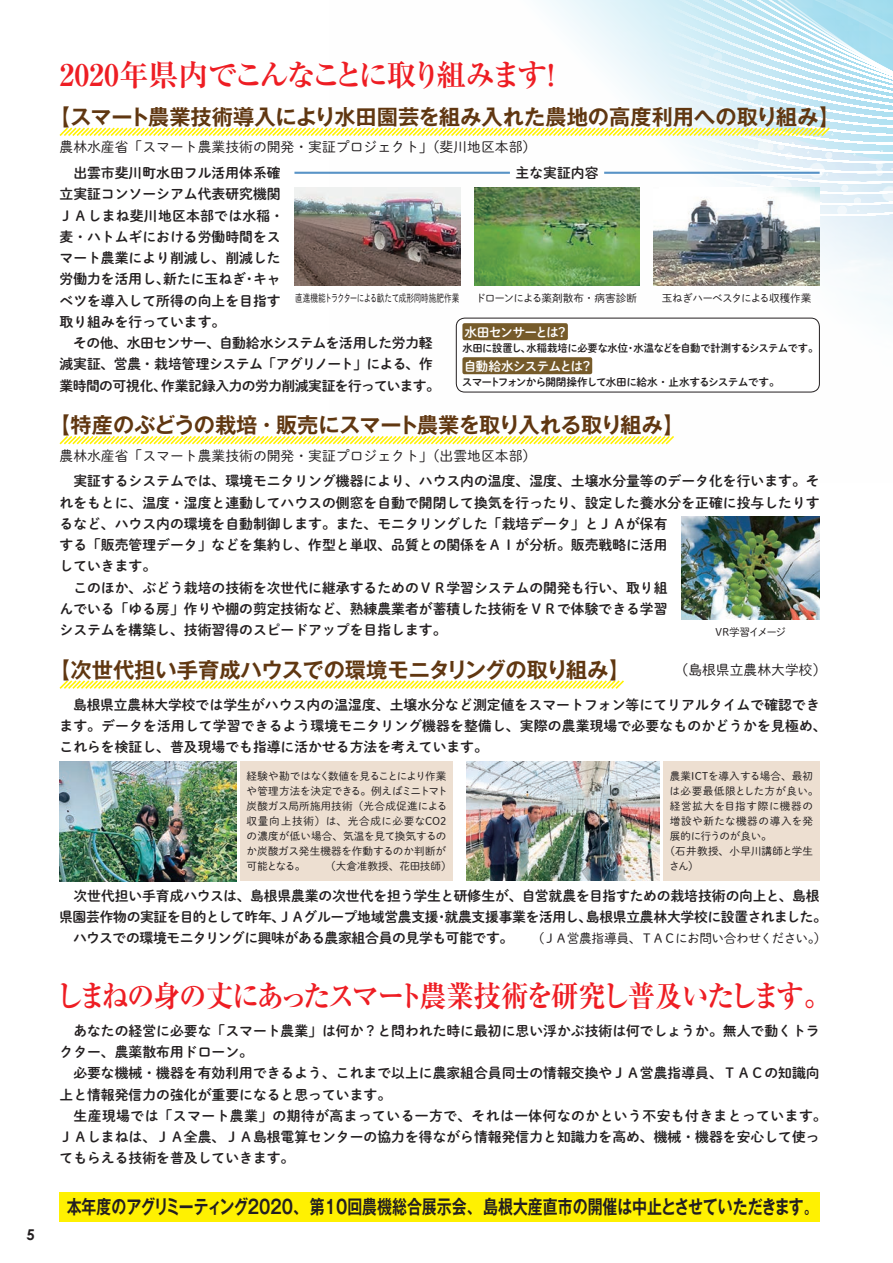
<style>
.page{position:relative;width:893px;height:1263px;background:#fff}
.page>*{position:absolute;margin:0;border:0;box-sizing:border-box;transform-origin:0 0}
.t1{font:700 29.7px "Ryumin Pr 5";letter-spacing:-.09em;color:#ee1d23;scale:.92 1}
.t2{font:700 29.7px "Ryumin Pr 5";letter-spacing:-.09em;color:#ee1d23}
.t3{font:700 21.3px "Gothic MB101 Pr 5 De";letter-spacing:-.005em;color:#603711}
.t4{font:700 21.3px "Gothic MB101 Pr 5 De";letter-spacing:-.03em;color:#603711}
.t5{font:700 19.2px "Gothic MB101 Pr 5 De";color:#231f20;scale:.78 1}
.t6{font:700 14.85px "Century Gothic";color:#231f20}
.t7{font:13.8px/21.3px "Shuei M Go Std B";color:#231f20}
.t8{font:13.8px "Shuei M Go Std L";color:#231f20}
.t9{font:13.8px "Shuei M Go Std B";letter-spacing:-.035em;color:#231f20}
.t10{font:13.8px "Shuei M Go Std B";letter-spacing:-.03em;color:#231f20}
.t11{font:13.8px "Shuei M Go Std B";letter-spacing:-.02em;color:#231f20}
.t12{font:13.8px "Shuei M Go Std B";letter-spacing:-.04em;color:#231f20}
.t13{font:12.75px "Shuei M Go Std L";letter-spacing:-.055em;color:#231f20}
.t14{font:12.75px "Shuei M Go Std B";letter-spacing:-.07em;color:#fff}
.t15{font:10.65px "Shuei M Go Std L";color:#231f20}
.t16{font:10.65px "Shuei M Go Std B";letter-spacing:-.065em;color:#231f20}
.t17{font:10.65px "Shuei M Go Std L";letter-spacing:.065em;color:#231f20}
.t18{font:10.65px "Shuei M Go Std L";letter-spacing:-.055em;color:#231f20}
.t19{font:10.65px "Shuei M Go Std L";letter-spacing:-.025em;color:#231f20}
.t20{font:10.65px "Shuei M Go Std L";letter-spacing:-.045em;color:#231f20;scale:.72 1}
.t21{font:10.65px "Shuei M Go Std L";letter-spacing:-.035em;color:#231f20}
.t22{font:10.65px "Shuei M Go Std B";letter-spacing:-.02em;color:#231f20}
.t23{font:10.65px "Shuei M Go Std L";letter-spacing:-.08em;color:#231f20}
.t24{font:10.65px "Shuei M Go Std L";letter-spacing:.03em;color:#231f20}
.t25{font:10.65px "Shuei M Go Std L";letter-spacing:.025em;color:#231f20}
.t26{font:10.65px "Shuei M Go Std L";letter-spacing:.055em;color:#231f20}
.t27{font:10.65px "Shuei M Go Std L";letter-spacing:-.17em;color:#231f20}
.t28{font:10.65px "Shuei M Go Std B";letter-spacing:-.045em;color:#231f20}
</style>
<div class="page">
<svg style="left:653px;top:226px;width:240px;height:73px"></svg>
<svg style="left:59px;top:0;width:834px;height:226px"></svg>
<img style="left:294px;top:187px;width:166px;height:99px">
<img style="left:474px;top:187px;width:166px;height:99px">
<img style="left:654px;top:187px;width:166px;height:99px">
<img style="left:60px;top:761px;width:176px;height:120px">
<img style="left:467px;top:761px;width:192px;height:120px">
<svg style="left:59px;top:436px;width:615px;height:9px"></svg>
<svg style="left:59px;top:680px;width:565px;height:9px"></svg>
<div style="left:240px;top:761px;width:213px;height:120px;background:#eddfd1"></div>
<div style="left:663px;top:761px;width:157px;height:120px;background:#eddfd1"></div>
<img style="left:681px;top:517px;width:139px;height:103px">
<hr style="left:294px;top:172px;width:216px;height:2px;background:#5994c7">
<hr style="left:604px;top:172px;width:216px;height:2px;background:#5994c7">
<div style="left:60px;top:1192px;width:760px;height:29px;background:#fff101"></div>
<div style="left:456px;top:318px;width:364px;height:74px;border:1px solid #231f20;border-radius:9px"></div>
<div style="left:462px;top:323px;width:106px;height:17px;background:#765b2a;border-radius:2px"></div>
<div style="left:462px;top:357px;width:130px;height:17px;background:#765b2a;border-radius:2px"></div>
<p class="t6" style="left:27px;top:1223px;width:10px">5</p>
<h1 class="t2" style="left:60px;top:51px;width:489px">2020年県内でこんなことに取り組みます</h1>
<h1 class="t2" style="left:536px;top:51px;width:31px">!</h1>
<h2 class="t3" style="left:49px;top:99px;width:793px">【スマート農業技術導入により水田園芸を組み入れた農地の高度利用への取り組み【</h2>
<p class="t8" style="left:60px;top:137px;width:478px">農林水産省「スマート農業技術の開発・実証プロジェクト」（斐川地区本部(</p>
<p class="t7" style="left:516px;top:162px;width:84px">主な実証内容</p>
<p class="t7" style="left:60px;top:162px;width:226px;text-align:right">　出雲市斐川町水田フル活用体系確立実証コンソーシアム代表研究機関<br>ＪＡしまね斐川地区本部では水稲・麦・ハトムギにおける労働時間をスマート農業により削減し、削減したキャ</p>
<p class="t7" style="left:163px;top:268px;width:84px">新たに玉ねぎ</p>
<p class="t7" style="left:60px;top:268px;width:223px">労働力を活用し、<br>ベツを導入して所得の向上を目指す取り組みを行っています。</p>
<p class="t7" style="left:243px;top:268px;width:15px">・</p>
<p class="t23" style="left:662px;top:290px;width:151px">玉ねぎハーベスタによる収穫作業</p>
<p class="t18" style="left:475px;top:290px;width:163px">ドローンによる薬剤散布・病害診断</p>
<p class="t20" style="left:295px;top:290px;width:229px">直進機能トラクターによる畝たて成形同時施肥作業</p>
<p class="t9" style="left:60px;top:333px;width:375px">　その他、水田センサー、自動給水システムを活用した労力軽</p>
<p class="t9" style="left:59px;top:354px;width:375px">減実証、営農・栽培管理システム「アグリノート」による、作</p>
<p class="t12" style="left:161px;top:375px;width:280px">作業記録入力の労力削減実証を行っています。</p>
<p class="t14" style="left:465px;top:322px;width:96px">水田センサーとは</p>
<p class="t14" style="left:556px;top:322px;width:14px">?</p>
<p class="t16" style="left:633px;top:340px;width:187px">水温などを自動で計測するシステムです。</p>
<p class="t22" style="left:462px;top:340px;width:167px">水田に設置し水稲栽培に必要な水位</p>
<p class="t28" style="left:521px;top:340px;width:12px">、</p>
<p class="t14" style="left:580px;top:356px;width:14px">?</p>
<p class="t28" style="left:626px;top:340px;width:12px">・</p>
<p class="t14" style="left:464px;top:356px;width:121px">自動給水システムとは</p>
<p class="t16" style="left:462px;top:374px;width:319px">スマートフォンから開閉操作して水田に給水・止水するシステムです。</p>
<p class="t9" style="left:59px;top:375px;width:109px">業時間の可視化、</p>
<h2 class="t4" style="left:49px;top:407px;width:637px">【特産のぶどうの栽培・販売にスマート農業を取り入れる取り組み【</h2>
<p class="t8" style="left:60px;top:446px;width:478px">農林水産省「スマート農業技術の開発・実証プロジェクト」（出雲地区本部(</p>
<p class="t7" style="left:60px;top:470px;width:762px">　実証するシステムでは、環境モニタリング機器により、ハウス内の温度、湿度、土壌水分量等のデータ化を行います。それをもとに、温度・湿度と連動してハウスの側窓を自動で開閉して換気を行ったり、設定した養水分を正確に投与したりするなど、ハウス内の環境を自動制御します。また、モニタリングした「栽培データ」とＪＡが保有<br>する「販売管理データ」などを集約し、作型と単収、品質との関係をＡＩが分析。販売戦略に活用<br>していきます。<br>　このほか、ぶどう栽培の技術を次世代に継承するためのＶＲ学習システムの開発も行い、取り組<br>んでいる「ゆる房」作りや棚の剪定技術など、熟練農業者が蓄積した技術をＶＲで体験できる学習<br>システムを構築し、技術習得のスピードアップを目指します。</p>
<p class="t8" style="left:674px;top:660px;width:154px">（島根県立農林大学校(</p>
<p class="t27" style="left:713px;top:624px;width:74px">ＶＲ学習イメージ</p>
<h2 class="t3" style="left:49px;top:652px;width:583px">【次世代担い手育成ハウスでの環境モニタリングの取り組み】</h2>
<p class="t7" style="left:60px;top:693px;width:769px">　島根県立農林大学校では学生がハウス内の温湿度、土壌水分など測定値をスマートフォン等にてリアルタイムで確認できます。データを活用して学習できるよう環境モニタリング機器を整備し、実際の農業現場で必要なものかどうかを見極め、これらを検証し、普及現場でも指導に活かせる方法を考えています。</p>
<p class="t21" style="left:247px;top:769px;width:201px">経験や勘ではなく数値を見ることにより作業</p>
<p class="t19" style="left:247px;top:783px;width:203px">や管理方法を決定できる。例えばミニトマト</p>
<p class="t15" style="left:247px;top:798px;width:202px">炭酸ガス局所施用技術（光合成促進による</p>
<p class="t17" style="left:247px;top:813px;width:201px">収量向上技術）は、光合成に必要なCO2</p>
<p class="t15" style="left:247px;top:828px;width:201px">の濃度が低い場合、気温を見て換気するの</p>
<p class="t15" style="left:246px;top:843px;width:201px">か炭酸ガス発生機器を作動するのか判断が</p>
<p class="t15" style="left:325px;top:858px;width:128px">（大倉准教授、花田技師(</p>
<p class="t18" style="left:670px;top:769px;width:145px">農業ＩＣＴを導入する場合、最初</p>
<p class="t24" style="left:670px;top:783px;width:150px">は必要最低限とした方が良い。</p>
<p class="t17" style="left:670px;top:798px;width:145px">経営拡大を目指す際に機器の</p>
<p class="t26" style="left:670px;top:813px;width:145px">増設や新たな機器の導入を発</p>
<p class="t19" style="left:670px;top:828px;width:104px">展的に行うのが良い。</p>
<p class="t25" style="left:664px;top:843px;width:150px">（石井教授、小早川講師と学生</p>
<p class="t15" style="left:669px;top:858px;width:31px">さん(</p>
<p class="t7" style="left:586px;top:885px;width:242px;text-indent:-526px">　次世代担い手育成ハウスは、島根県農業の次世代を担う学生と研修生が、自営就農を目指すための栽培技術の向上と、島根島根県立農林大学校に設置されました。</p>
<p class="t15" style="left:247px;top:858px;width:60px">可能となる。</p>
<p class="t11" style="left:279px;top:907px;width:315px">ＪＡグループ地域営農支援就農支援事業を活用し、</p>
<p class="t10" style="left:59px;top:907px;width:228px">県園芸作物の実証を目的として昨年、</p>
<p class="t7" style="left:435px;top:906px;width:15px">・</p>
<p class="t10" style="left:60px;top:928px;width:455px">　ハウスでの環境モニタリングに興味がある農家組合員の見学も可能です。</p>
<p class="t13" style="left:532px;top:929px;width:296px">（ＪＡ営農指導員、ＴＡＣにお問い合わせください (。</p>
<h1 class="t1" style="left:56px;top:973px;width:845px">しまねの身の丈にあったスマート農業技術を研究し普及いたします。</h1>
<p class="t7" style="left:60px;top:1020px;width:769px">　あなたの経営に必要な「スマート農業」は何か？と問われた時に最初に思い浮かぶ技術は何でしょうか。無人で動くトラクター、農薬散布用ドローン。<br>　必要な機械・機器を有効利用できるよう、これまで以上に農家組合員同士の情報交換やＪＡ営農指導員、ＴＡＣの知識向上と情報発信力の強化が重要になると思っています。<br>　生産現場では「スマート農業」の期待が高まっている一方で、それは一体何なのかという不安も付きまとっています。ＪＡしまねは、ＪＡ全農、ＪＡ島根電算センターの協力を得ながら情報発信力と知識力を高め、機械・機器を安心して使ってもらえる技術を普及していきます。</p>
<h3 class="t5" style="left:67px;top:1191px;width:966px">本年度のアグリミーティング2020、第10回農機総合展示会、島根大産直市の開催は中止とさせていただきます。</h3>
</div>
